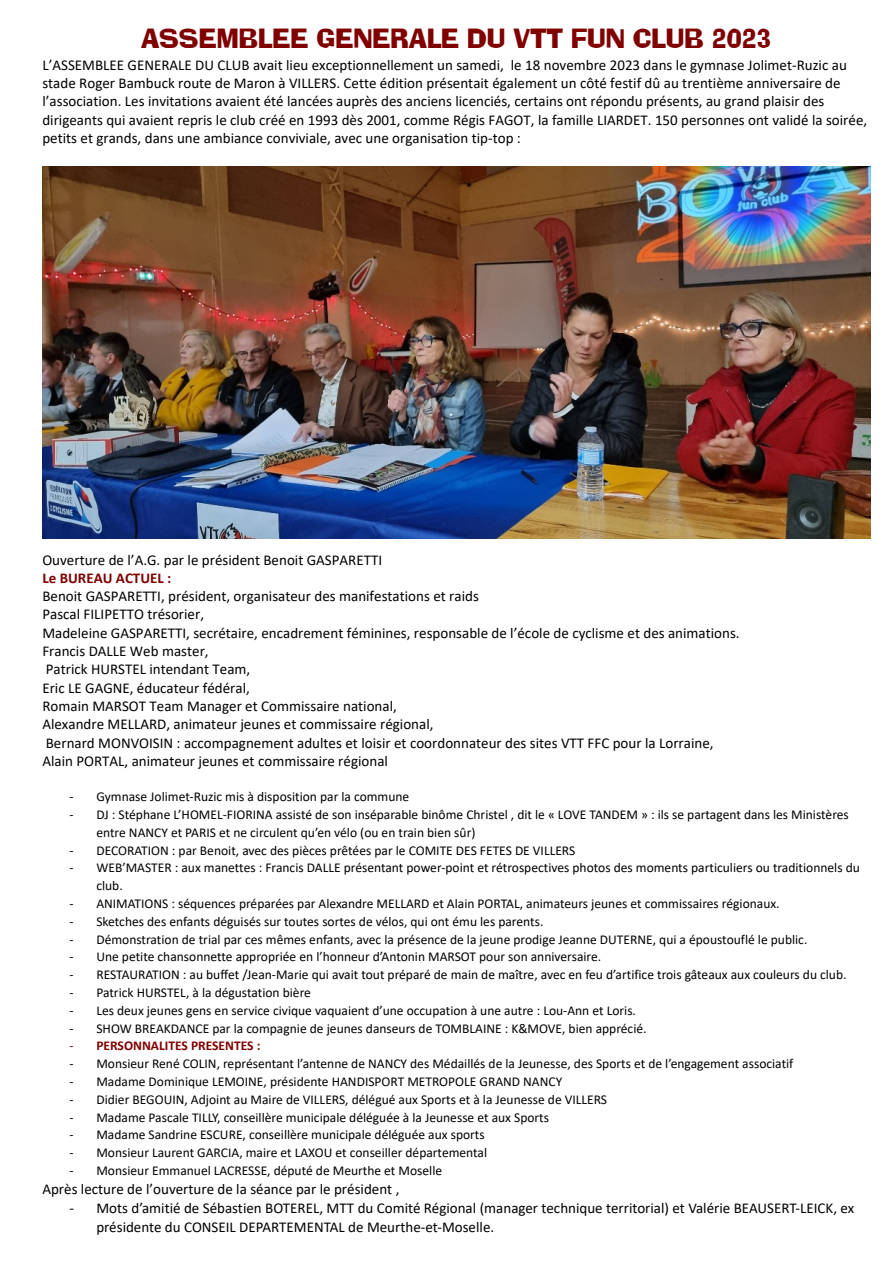
<style>
.page{position:relative;width:893px;height:1263px;background:#fff}
.page>*{position:absolute;margin:0;border:0;box-sizing:border-box;transform-origin:0 0}
.t1{font:27px "Adamsky SF";color:#800000}
.t2{font:15px/18.3px "Calibri";color:#000}
.t3{font:700 15px "Calibri";color:#800000}
.t4{font:13.5px/17.9px "Calibri";color:#000}
.t5{font:700 13.5px "Calibri";color:#800000}
.s1{font-weight:400}
</style>
<div class="page">
<img style="left:42px;top:166px;width:828px;height:372px">
<h1 class="t1" style="left:141px;top:23px;width:632px">ASSEMBLEE GENERALE DU VTT FUN CLUB 2023</h1>
<p class="t2" style="left:42px;top:57px;width:826px">L’ASSEMBLEE GENERALE DU CLUB avait lieu exceptionnellement un samedi, le 18 novembre 2023 dans le gymnase Jolimet-Ruzic au stade Roger Bambuck route de Maron à VILLERS. Cette édition présentait également un côté festif dû au trentième anniversaire de l’association. Les invitations avaient été lancées auprès des anciens licenciés, certains ont répondu présents, au grand plaisir des dirigeants qui avaient repris le club créé en 1993 dès 2001, comme Régis FAGOT, la famille LIARDET. 150 personnes ont validé la soirée, petits et grands, dans une ambiance conviviale, avec une organisation tip-top :</p>
<p class="t2" style="left:42px;top:552px;width:341px">Ouverture de l’A.G. par le président Benoit GASPARETTI</p>
<p class="t3" style="left:42px;top:572px;width:131px">Le BUREAU ACTUEL :</p>
<p class="t2" style="left:42px;top:588px;width:699px">Benoit GASPARETTI, président, organisateur des manifestations et raids<br>Pascal FILIPETTO trésorier,<br>Madeleine GASPARETTI, secrétaire, encadrement féminines, responsable de l’école de cyclisme et des animations.<br>Francis DALLE Web master,<br>Patrick HURSTEL intendant Team,<br>Eric LE GAGNE, éducateur fédéral,<br>Romain MARSOT Team Manager et Commissaire national,<br>Alexandre MELLARD, animateur jeunes et commissaire régional,<br>Bernard MONVOISIN : accompagnement adultes et loisir et coordonnateur des sites VTT FFC pour la Lorraine, Alain PORTAL, animateur jeunes et commissaire régional</p>
<p class="t4" style="left:69px;top:789px;width:341px">- Gymnase Jolimet-Ruzic mis à disposition par la commune</p>
<p class="t4" style="left:96px;top:807px;width:754px;text-indent:-27px">- DJ : Stéphane L’HOMEL-FIORINA assisté de son inséparable binôme Christel , dit le « LOVE TANDEM » : ils se partagent dans les Ministères entre NANCY et PARIS et ne circulent qu’en vélo (ou en train bien sûr)</p>
<p class="t4" style="left:69px;top:842px;width:507px">- DECORATION : par Benoit, avec des pièces prêtées par le COMITE DES FETES DE VILLERS</p>
<p class="t4" style="left:96px;top:860px;width:765px;text-indent:-27px">- WEB’MASTER : aux manettes : Francis DALLE présentant power-point et rétrospectives photos des moments particuliers ou traditionnels du club.</p>
<p class="t4" style="left:69px;top:896px;width:712px">- ANIMATIONS : séquences préparées par Alexandre MELLARD et Alain PORTAL, animateurs jeunes et commissaires régionaux.</p>
<p class="t4" style="left:69px;top:913px;width:476px">- Sketches des enfants déguisés sur toutes sortes de vélos, qui ont ému les parents.</p>
<p class="t4" style="left:69px;top:931px;width:739px">- Démonstration de trial par ces mêmes enfants, avec la présence de la jeune prodige Jeanne DUTERNE, qui a époustouflé le public.</p>
<p class="t4" style="left:69px;top:949px;width:533px">- Une petite chansonnette appropriée en l’honneur d’Antonin MARSOT pour son anniversaire.</p>
<p class="t4" style="left:69px;top:967px;width:779px">- RESTAURATION : au buffet /Jean-Marie qui avait tout préparé de main de maître, avec en feu d’artifice trois gâteaux aux couleurs du club.</p>
<p class="t4" style="left:69px;top:985px;width:243px">- Patrick HURSTEL, à la dégustation bière</p>
<p class="t4" style="left:69px;top:1002px;width:568px">- Les deux jeunes gens en service civique vaquaient d’une occupation à une autre : Lou-Ann et Loris.</p>
<p class="t4" style="left:69px;top:1020px;width:579px">- SHOW BREAKDANCE par la compagnie de jeunes danseurs de TOMBLAINE : K&amp;MOVE, bien apprécié.</p>
<p class="t5" style="left:69px;top:1040px;width:193px"><span class="s1">-</span> PERSONNALITES PRESENTES :</p>
<p class="t4" style="left:69px;top:1056px;width:725px">- Monsieur René COLIN, représentant l’antenne de NANCY des Médaillés de la Jeunesse, des Sports et de l’engagement associatif</p>
<p class="t4" style="left:69px;top:1074px;width:494px">- Madame Dominique LEMOINE, présidente HANDISPORT METROPOLE GRAND NANCY</p>
<p class="t4" style="left:69px;top:1091px;width:539px">- Didier BEGOUIN, Adjoint au Maire de VILLERS, délégué aux Sports et à la Jeunesse de VILLERS</p>
<p class="t4" style="left:69px;top:1109px;width:481px">- Madame Pascale TILLY, conseillère municipale déléguée à la Jeunesse et aux Sports</p>
<p class="t4" style="left:69px;top:1127px;width:417px">- Madame Sandrine ESCURE, conseillère municipale déléguée aux sports</p>
<p class="t4" style="left:69px;top:1145px;width:419px">- Monsieur Laurent GARCIA, maire et LAXOU et conseiller départemental</p>
<p class="t4" style="left:69px;top:1163px;width:374px">- Monsieur Emmanuel LACRESSE, député de Meurthe et Moselle</p>
<p class="t2" style="left:42px;top:1181px;width:359px">Après lecture de l’ouverture de la séance par le président ,</p>
<p class="t2" style="left:96px;top:1199px;width:759px;line-height:19.8px;text-indent:-27px">- Mots d’amitié de Sébastien BOTEREL, MTT du Comité Régional (manager technique territorial) et Valérie BEAUSERT-LEICK, ex présidente du CONSEIL DEPARTEMENTAL de Meurthe-et-Moselle.</p>
</div>
